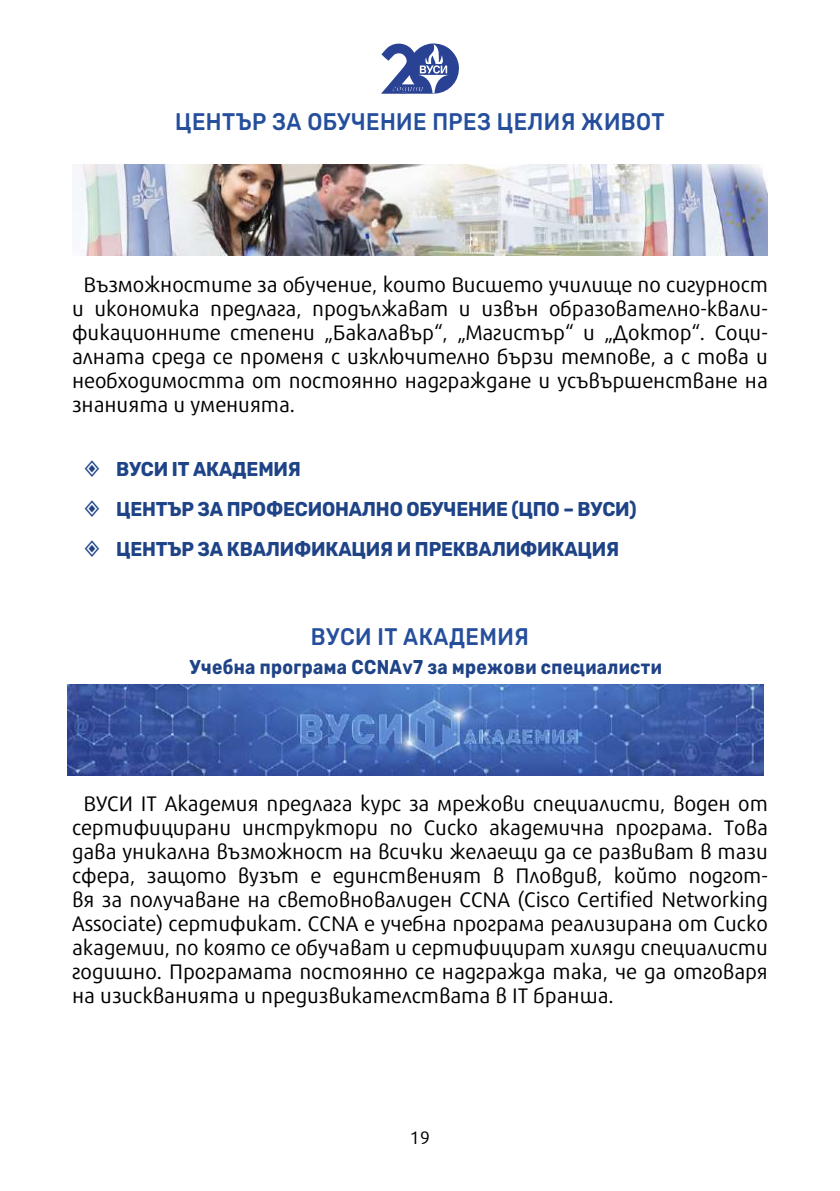
<style>
.page{position:relative;width:840px;height:1191px;background:#fff}
.page>*{position:absolute;margin:0;border:0;box-sizing:border-box;transform-origin:0 0}
.t1{font:500 24px "Rubik";letter-spacing:.02em;color:#254e9c;scale:.9 1}
.t2{font:21px/24px "Repo";color:#000;text-align:justify}
.t3{font:700 20px/40px "Rubik";letter-spacing:-.01em;color:#1e4387;scale:.93 1}
.t4{font:700 20px "Rubik";letter-spacing:.02em;color:#1e4387;scale:.87 1}
.t5{font:18px "Repo";color:#000}
</style>
<div class="page">
<svg style="left:381px;top:43px;width:77px;height:51px"></svg>
<img style="left:72px;top:165px;width:695px;height:91px">
<img style="left:68px;top:684px;width:695px;height:91px">
<p class="t1" style="left:175px;top:109px;width:545px">ЦЕНТЪР ЗА ОБУЧЕНИЕ ПРЕЗ ЦЕЛИЯ ЖИВОТ</p>
<p class="t2" style="left:72px;top:270px;width:697px;text-indent:11px">Възможностите за обучение, които Висшето училище по сигурност и икономика предлага, продължават и извън образователно-квали&shy;фикационните степени „Бакалавър“, „Магистър“ и „Доктор“. Соци&shy;алната среда се променя с изключително бързи темпове, а с това и необходимостта от постоянно надграждане и усъвършенстване на знанията и уменията.</p>
<p class="t3" style="left:116px;top:449px;width:561px">ВУСИ IT АКАДЕМИЯ<br>ЦЕНТЪР ЗА ПРОФЕСИОНАЛНО ОБУЧЕНИЕ (ЦПО – ВУСИ)<br>ЦЕНТЪР ЗА КВАЛИФИКАЦИЯ И ПРЕКВАЛИФИКАЦИЯ</p>
<p class="t1" style="left:311px;top:623px;width:244px">ВУСИ IT АКАДЕМИЯ</p>
<p class="t4" style="left:189px;top:656px;width:544px">Учебна програма CCNAv7 за мрежови специалисти</p>
<p class="t2" style="left:72px;top:789px;width:697px;text-indent:11px">ВУСИ IT Академия предлага курс за мрежови специалисти, воден от сертифицирани инструктори по Сиско академична програма. Това дава уникална възможност на всички желаещи да се развиват в тази сфера, защото вузът е единственият в Пловдив, който подгот&shy;вя за получаване на световновалиден CCNA (Cisco Certified Networking Associate) сертификат. CCNA е учебна програма реализирана от Сиско академии, по която се обучават и сертифицират хиляди специалисти годишно. Програмата постоянно се надгражда така, че да отговаря на изискванията и предизвикателствата в IT бранша.</p>
<p class="t5" style="left:409px;top:1122px;width:22px">19</p>
</div>
